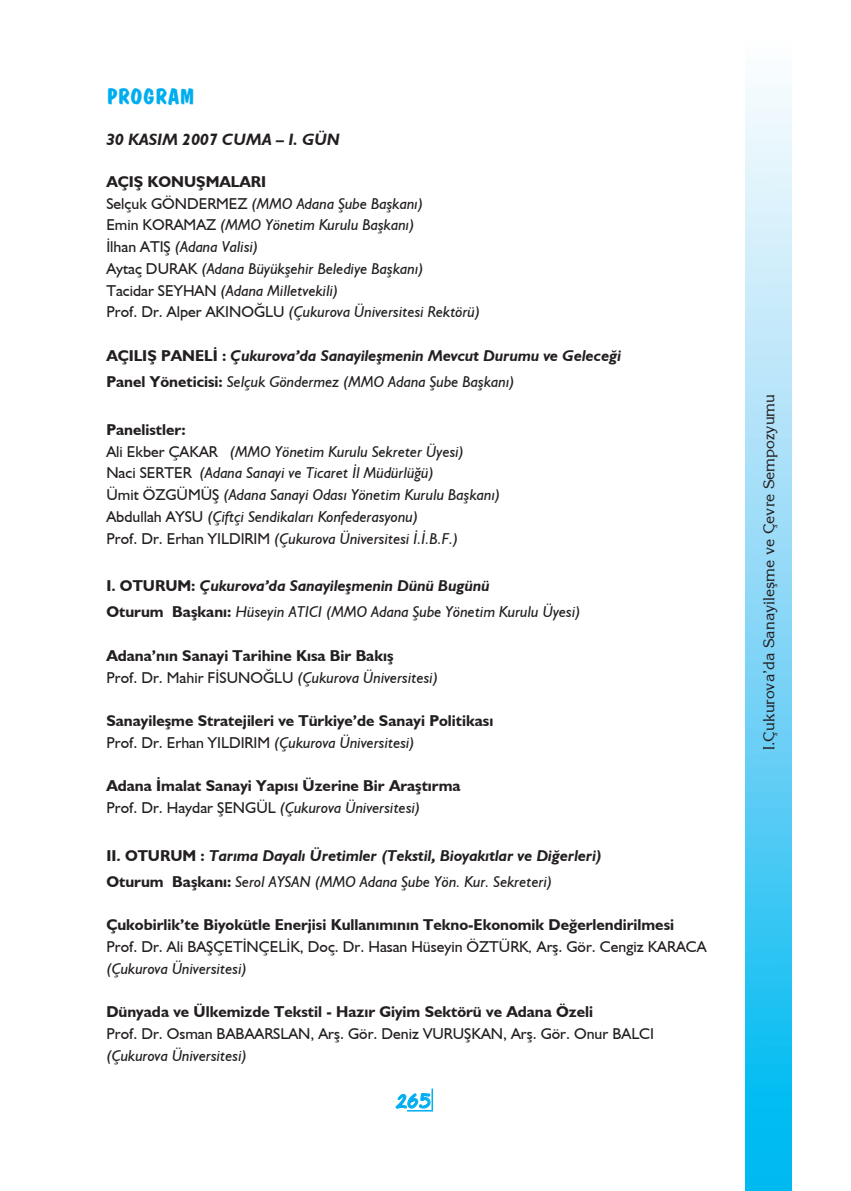
<style>
.page{position:relative;width:851px;height:1191px;background:#fff}
.page>*{position:absolute;margin:0;border:0;box-sizing:border-box;transform-origin:0 0}
.t1{font:700 22.5px "TR Dawn Castle";color:#00aeef}
.t2{font:22.5px "Cosmic Plain";color:#00aeef}
.t3{font:italic 700 16.5px "Humanist 521 BT";color:#231f20}
.t4{font:italic 15.75px/21.8px "Humanist 521 BT";color:#231f20}
.t5{font:700 15.75px/21.8px "Humanist 521 BT";color:#231f20}
.t6{font:italic 700 15.75px/26px "Humanist 521 BT";color:#231f20}
.t7{font:15.75px "Humanist 521 BT";color:#231f20}
.t8{font:15px "TR Eagles";color:#231f20}
.s1{font-weight:700;font-style:normal}
.s2{font-style:normal}
.s3{font-weight:400}
.s4{font-weight:700}
.s5{font-weight:400;font-style:italic}
</style>
<div class="page">
<div style="left:745px;top:0;width:46px;height:1191px;background:linear-gradient(to bottom,#fffefe,#00b5f0)"></div>
<hr style="left:431px;top:1088px;width:2px;height:22px;background:#00aeef">
<svg style="left:396px;top:1089px;width:37px;height:22px"></svg>
<h1 class="t1" style="left:106px;top:83px;width:90px">PROGRAM</h1>
<p class="t3" style="left:106px;top:129px;width:235px">30 KASIM 2007 CUMA – I. GÜN</p>
<p class="t4" style="left:106px;top:170px;width:375px"><span class="s1">AÇIŞ KONUŞMALARI<br></span><span class="s2">Selçuk GÖNDERMEZ</span> (MMO Adana Şube Başkanı)<br><span class="s2">Emin KORAMAZ</span> (MMO Yönetim Kurulu Başkanı)<br><span class="s2">İlhan ATIŞ</span> (Adana Valisi)<br><span class="s2">Aytaç DURAK</span> (Adana Büyükşehir Belediye Başkanı)<br><span class="s2">Tacidar SEYHAN</span> (Adana Milletvekili)<br><span class="s2">Prof. Dr. Alper AKINOĞLU</span> (Çukurova Üniversitesi Rektörü)</p>
<p class="t6" style="left:106px;top:342px;width:516px"><span class="s2">AÇILIŞ PANELİ :</span> Çukurova’da Sanayileşmenin Mevcut Durumu ve Geleceği<br><span class="s2">Panel Yöneticisi:</span> <span class="s3">Selçuk Göndermez (MMO Adana Şube Başkanı)</span></p>
<p class="t4" style="left:106px;top:418px;width:395px"><span class="s1">Panelistler:<br></span><span class="s2">Ali Ekber ÇAKAR</span> (MMO Yönetim Kurulu Sekreter Üyesi)<br><span class="s2">Naci SERTER</span> (Adana Sanayi ve Ticaret İl Müdürlüğü)<br><span class="s2">Ümit ÖZGÜMÜŞ</span> (Adana Sanayi Odası Yönetim Kurulu Başkanı)<br><span class="s2">Abdullah AYSU</span> (Çiftçi Sendikaları Konfederasyonu)<br><span class="s2">Prof. Dr. Erhan YILDIRIM</span> (Çukurova Üniversitesi İ.İ.B.F.)</p>
<p class="t4" style="left:106px;top:572px;width:476px;line-height:26px"><span class="s1">I. OTURUM:</span> <span class="s4">Çukurova’da Sanayileşmenin Dünü Bugünü<br></span><span class="s1">Oturum Başkanı:</span> Hüseyin ATICI (MMO Adana Şube Yönetim Kurulu Üyesi)</p>
<p class="t5" style="left:106px;top:644px;width:333px">Adana’nın Sanayi Tarihine Kısa Bir Bakış<br><span class="s3">Prof. Dr. Mahir FİSUNOĞLU</span> <span class="s5">(Çukurova Üniversitesi)</span></p>
<p class="t5" style="left:106px;top:709px;width:388px">Sanayileşme Stratejileri ve Türkiye’de Sanayi Politikası<br><span class="s3">Prof. Dr. Erhan YILDIRIM</span> <span class="s5">(Çukurova Üniversitesi)</span></p>
<p class="t5" style="left:106px;top:775px;width:356px">Adana İmalat Sanayi Yapısı Üzerine Bir Araştırma<br><span class="s3">Prof. Dr. Haydar ŞENGÜL</span> <span class="s5">(Çukurova Üniversitesi)</span></p>
<p class="t6" style="left:106px;top:842px;width:497px"><span class="s2">II. OTURUM :</span> Tarıma Dayalı Üretimler (Tekstil, Bioyakıtlar ve Diğerleri)<br><span class="s2">Oturum Başkanı:</span> <span class="s3">Serol AYSAN (MMO Adana Şube Yön. Kur. Sekreteri)</span></p>
<p class="t5" style="left:106px;top:914px;width:601px">Çukobirlik’te Biyokütle Enerjisi Kullanımının Tekno-Ekonomik Değerlendirilmesi<br><span class="s3">Prof. Dr. Ali BAŞÇETİNÇELİK, Doç. Dr. Hasan Hüseyin ÖZTÜRK</span><span class="s5">,</span> <span class="s3">Arş. Gör. Cengiz KARACA </span><span class="s5">(Çukurova Üniversitesi)</span></p>
<p class="t5" style="left:106px;top:1001px;width:488px">Dünyada ve Ülkemizde Tekstil - Hazır Giyim Sektörü ve Adana Özeli</p>
<p class="t7" style="left:106px;top:1024px;width:549px">Prof. Dr. Osman BABAARSLAN, Arş. Gör. Deniz VURUŞKAN, Arş. Gör. Onur BALCI</p>
<p class="t4" style="left:106px;top:1044px;width:142px">(Çukurova Üniversitesi)</p>
<h1 class="t2" style="left:395px;top:1085px;width:37px">265</h1>
<p class="t8" style="left:759px;top:750px;width:357px;rotate:-90deg">I.Çukurova’da Sanayileşme ve Çevre Sempozyumu</p>
</div>
